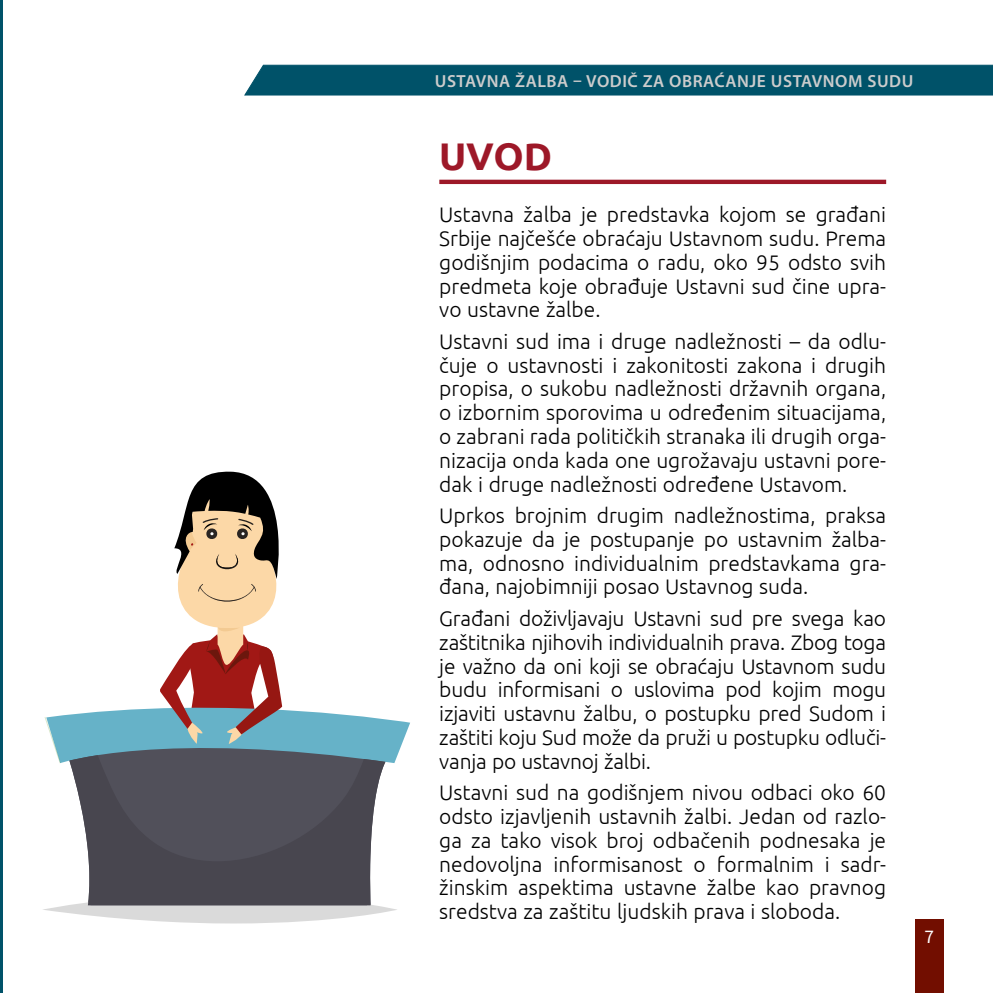
<style>
.page{position:relative;width:993px;height:993px;background:#fff}
.page>*{position:absolute;margin:0;border:0;box-sizing:border-box;transform-origin:0 0}
.t1{font:700 38.5px "Ubuntu";color:#9d1828}
.t2{font:300 21px/23.8px "Ubuntu";color:#000;text-align:justify}
.t3{font:19.25px "Source Sans Pro";color:#fff}
.t4{font:600 17.5px "Myriad Pro";letter-spacing:.03em;color:#ccc}
</style>
<div class="page">
<div style="left:915px;top:919px;width:28px;height:73px;background:#720e00"></div>
<svg style="left:43px;top:905px;width:354px;height:18px"></svg>
<svg style="left:71px;top:809px;width:303px;height:96px;background:#55545c"></svg>
<hr style="left:439px;top:180px;width:446px;height:4px;background:#9d1828">
<hr style="left:0;top:0;width:3px;height:992px;background:#005269">
<svg style="left:244px;top:64px;width:748px;height:32px;background:#0d5a70"></svg>
<svg style="left:45px;top:471px;width:365px;height:338px"></svg>
<p class="t4" style="left:434px;top:70px;width:480px">USTAVNA ŽALBA – VODIČ ZA OBRAĆANJE USTAVNOM SUDU</p>
<h1 class="t1" style="left:439px;top:133px;width:114px">UVOD</h1>
<p class="t2" style="left:439px;top:202px;width:448px">Ustavna žalba je predstavka kojom se građani Srbije najčešće obraćaju Ustavnom sudu. Prema godišnjim podacima o radu, oko 95 odsto svih predmeta koje obrađuje Ustavni sud čine upra&shy;vo ustavne žalbe.</p>
<p class="t2" style="left:439px;top:329px;width:448px">Ustavni sud ima i druge nadležnosti – da odlu&shy;čuje o ustavnosti i zakonitosti zakona i drugih propisa, o sukobu nadležnosti državnih organa, o izbornim sporovima u određenim situacijama, o zabrani rada političkih stranaka ili drugih orga&shy;nizacija onda kada one ugrožavaju ustavni pore&shy;dak i druge nadležnosti određene Ustavom.</p>
<p class="t2" style="left:439px;top:503px;width:448px">Uprkos brojnim drugim nadležnostima, praksa pokazuje da je postupanje po ustavnim žalba&shy;ma, odnosno individualnim predstavkama gra&shy;đana, najobimniji posao Ustavnog suda.</p>
<p class="t2" style="left:439px;top:606px;width:448px">Građani doživljavaju Ustavni sud pre svega kao zaštitnika njihovih individualnih prava. Zbog toga je važno da oni koji se obraćaju Ustavnom sudu budu informisani o uslovima pod kojim mogu izjaviti ustavnu žalbu, o postupku pred Sudom i zaštiti koju Sud može da pruži u postupku odluči&shy;vanja po ustavnoj žalbi.</p>
<p class="t2" style="left:439px;top:780px;width:448px">Ustavni sud na godišnjem nivou odbaci oko 60 odsto izjavljenih ustavnih žalbi. Jedan od razlo&shy;ga za tako visok broj odbačenih podnesaka je nedovoljna informisanost o formalnim i sadr&shy;žinskim aspektima ustavne žalbe kao pravnog sredstva za zaštitu ljudskih prava i sloboda.</p>
<p class="t3" style="left:924px;top:924px;width:11px">7</p>
</div>
